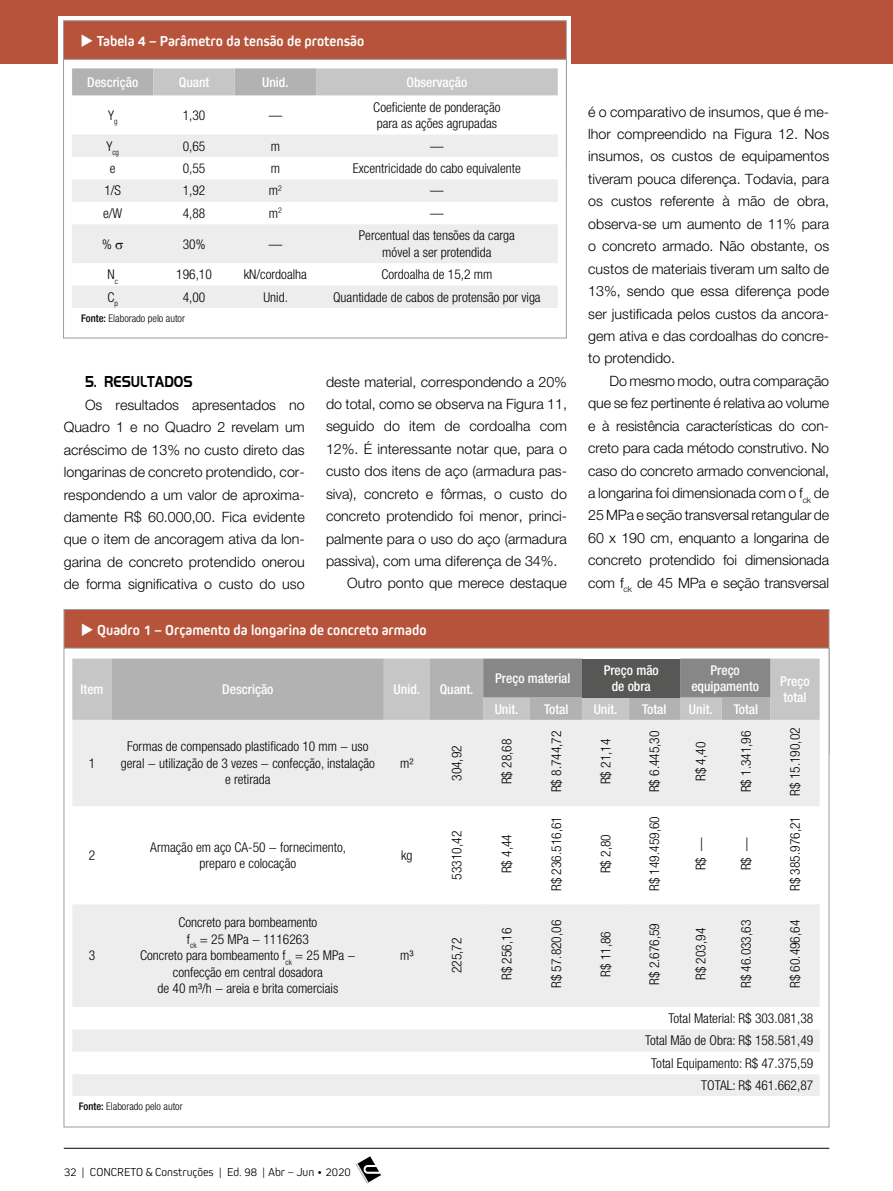
<style>
.page{position:relative;width:893px;height:1191px;background:#fff}
.page>*{position:absolute;margin:0;border:0;box-sizing:border-box;transform-origin:0 0}
.t1{font:700 16.5px "Handel Got D";color:#000;scale:.8 1}
.t2{font:700 15px "Kiro";color:#fff}
.t3{font:300 14.25px/22.5px "Helvetica Neue LT Std";color:#000;text-align:justify}
.t4{font:300 condensed 13.5px/16.5px "Helvetica Neue LT Std";color:#000;text-align:center}
.t5{font:500 condensed 13.5px/16.5px "Helvetica Neue LT Std";color:#fff;text-align:center}
.t6{font:300 12px "Kiro";color:#000}
.t7{font:300 condensed 10.5px "Helvetica Neue LT Std";color:#000}
.t8{font:300 condensed 7.8px "Helvetica Neue LT Std";color:#000}
.s1{font-weight:500}
</style>
<div class="page">
<svg style="left:356px;top:1156px;width:25px;height:27px"></svg>
<hr style="left:64px;top:1148px;width:765px;height:1px;background:#000">
<div style="left:0;top:0;width:893px;height:64px;background:#b6533a"></div>
<div style="left:64px;top:609px;width:765px;height:145px;background:#b6533a;border:1px solid #9d9d9c"></div>
<div style="left:64px;top:648px;width:765px;height:479px;background:#fff"></div>
<div style="left:72px;top:658px;width:748px;height:62px;background:#c6c6c6"></div>
<svg style="left:112px;top:658px;width:658px;height:62px;background:#aeadad"></svg>
<div style="left:582px;top:658px;width:98px;height:39px;background:#575756"></div>
<div style="left:72px;top:720px;width:748px;height:376px;background:#ededed"></div>
<svg style="left:72px;top:806px;width:748px;height:268px"></svg>
<svg style="left:59px;top:16px;width:512px;height:90px;background:#f0efef"></svg>
<div style="left:63px;top:21px;width:503px;height:144px;background:#b6533a"></div>
<div style="left:63px;top:59px;width:503px;height:279px;background:#fff;border:1px solid #9d9d9c"></div>
<svg style="left:72px;top:68px;width:486px;height:28px;background:#c2c1c1"></svg>
<svg style="left:72px;top:135px;width:486px;height:173px;fill:#ededed"></svg>
<svg style="left:116px;top:242px;width:7px;height:7px"></svg>
<p class="t2" style="left:80px;top:32px;width:285px">◆ Tabela 4 – Parâmetro da tensão de protensão</p>
<p class="t5" style="left:87px;top:74px;width:53px">Descrição</p>
<p class="t5" style="left:179px;top:74px;width:32px">Quant</p>
<p class="t5" style="left:262px;top:74px;width:28px">Unid.</p>
<p class="t5" style="left:406px;top:74px;width:62px">Observação</p>
<p class="t4" style="left:108px;top:107px;width:11px">Y<sub>g</sub></p>
<p class="t4" style="left:183px;top:107px;width:24px">1,30</p>
<p class="t4" style="left:269px;top:107px;width:15px">—</p>
<p class="t4" style="left:373px;top:98px;width:129px;text-align:left">Coeficiente de ponderação para as ações agrupadas</p>
<p class="t8" style="left:106px;top:148px;width:14px"><sup>Y</sup>cg</p>
<p class="t4" style="left:183px;top:137px;width:24px">0,65</p>
<p class="t4" style="left:271px;top:137px;width:11px">m</p>
<p class="t4" style="left:430px;top:137px;width:15px">—</p>
<p class="t4" style="left:110px;top:160px;width:7px">e</p>
<p class="t4" style="left:183px;top:160px;width:24px">0,55</p>
<p class="t4" style="left:271px;top:160px;width:11px">m</p>
<p class="t4" style="left:353px;top:160px;width:169px">Excentricidade do cabo equivalente</p>
<p class="t4" style="left:104px;top:182px;width:18px">1/S</p>
<p class="t4" style="left:183px;top:182px;width:24px">1,92</p>
<p class="t4" style="left:269px;top:182px;width:15px">m<sup>2</sup></p>
<p class="t4" style="left:430px;top:182px;width:15px">—</p>
<p class="t4" style="left:103px;top:205px;width:21px">e/W</p>
<p class="t4" style="left:183px;top:205px;width:24px">4,88</p>
<p class="t4" style="left:269px;top:205px;width:15px">m<sup>2</sup></p>
<p class="t4" style="left:430px;top:205px;width:15px">—</p>
<p class="t4" style="left:102px;top:235px;width:11px">%</p>
<p class="t4" style="left:183px;top:235px;width:24px">30%</p>
<p class="t4" style="left:269px;top:235px;width:15px">—</p>
<p class="t4" style="left:359px;top:227px;width:158px">Percentual das tensões da carga móvel a ser protendida</p>
<p class="t4" style="left:108px;top:266px;width:12px">N<sub>c</sub></p>
<p class="t4" style="left:176px;top:266px;width:37px">196,10</p>
<p class="t4" style="left:244px;top:266px;width:65px">kN/cordoalha</p>
<p class="t4" style="left:381px;top:266px;width:112px">Cordoalha de 15,2 mm</p>
<p class="t4" style="left:108px;top:288px;width:12px">C<sub>p</sub></p>
<p class="t4" style="left:183px;top:288px;width:24px">4,00</p>
<p class="t4" style="left:263px;top:288px;width:26px">Unid.</p>
<p class="t4" style="left:333px;top:288px;width:209px">Quantidade de cabos de protensão por viga</p>
<p class="t7" style="left:81px;top:312px;width:105px"><span class="s1">Fonte:</span> Elaborado pelo autor</p>
<p class="t1" style="left:85px;top:372px;width:136px">5. RESULTADOS</p>
<p class="t3" style="left:64px;top:393px;width:242px;text-indent:21px">Os resultados apresentados no Quadro 1 e no Quadro 2 revelam um acréscimo de 13% no custo direto das longarinas de concreto protendido, cor&shy;respondendo a um valor de aproxima&shy;damente R$ 60.000,00. Fica evidente que o item de ancoragem ativa da lon&shy;garina de concreto protendido onerou de forma significativa o custo do uso</p>
<p class="t3" style="left:326px;top:370px;width:242px">deste material, correspondendo a 20%</p>
<p class="t3" style="left:326px;top:392px;width:242px">do total, como se observa na Figura 11,</p>
<p class="t3" style="left:326px;top:415px;width:242px">seguido do item de cordoalha com</p>
<p class="t3" style="left:326px;top:437px;width:242px">12%. É interessante notar que, para o</p>
<p class="t3" style="left:326px;top:460px;width:242px">custo dos itens de aço (armadura pas-</p>
<p class="t3" style="left:326px;top:482px;width:242px">siva), concreto e fôrmas, o custo do</p>
<p class="t3" style="left:326px;top:504px;width:242px">concreto protendido foi menor, princi-</p>
<p class="t3" style="left:326px;top:527px;width:242px">palmente para o uso do aço (armadura</p>
<p class="t3" style="left:326px;top:549px;width:233px">passiva), com uma diferença de 34%.</p>
<p class="t3" style="left:347px;top:572px;width:221px">Outro ponto que merece destaque</p>
<p class="t2" style="left:81px;top:621px;width:347px">◆ Quadro 1 – Orçamento da longarina de concreto armado</p>
<p class="t3" style="left:588px;top:100px;width:242px">é o comparativo de insumos, que é me&shy;lhor compreendido na Figura 12. Nos insumos, os custos de equipamentos tiveram pouca diferença. Todavia, para os custos referente à mão de obra, observa-se um aumento de 11% para o concreto armado. Não obstante, os custos de materiais tiveram um salto de 13%, sendo que essa diferença pode ser justificada pelos custos da ancora&shy;gem ativa e das cordoalhas do concre&shy;to protendido.</p>
<p class="t3" style="left:588px;top:369px;width:242px;text-indent:21px">Do mesmo modo, outra comparação que se fez pertinente é relativa ao volume e à resistência características do con&shy;creto para cada método construtivo. No caso do concreto armado convencional, a longarina foi dimensionada com o f<sub>ck</sub> de 25 MPa e seção transversal retangular de 60 x 190 cm, enquanto a longarina de concreto protendido foi dimensionada com f<sub>ck</sub> de 45 MPa e seção transversal</p>
<p class="t5" style="left:81px;top:681px;width:24px">Item</p>
<p class="t5" style="left:222px;top:681px;width:53px">Descrição</p>
<p class="t5" style="left:394px;top:681px;width:28px">Unid.</p>
<p class="t5" style="left:440px;top:681px;width:35px">Quant.</p>
<p class="t5" style="left:495px;top:669px;width:77px">Preço material</p>
<p class="t5" style="left:604px;top:661px;width:57px">Preço mão de obra</p>
<p class="t5" style="left:691px;top:661px;width:69px">Preço equipamento</p>
<p class="t5" style="left:780px;top:672px;width:31px;text-align:left">Preço total</p>
<p class="t5" style="left:495px;top:700px;width:25px">Unit.</p>
<p class="t5" style="left:544px;top:700px;width:26px">Total</p>
<p class="t5" style="left:594px;top:700px;width:25px">Unit.</p>
<p class="t5" style="left:642px;top:700px;width:26px">Total</p>
<p class="t5" style="left:689px;top:700px;width:25px">Unit.</p>
<p class="t5" style="left:734px;top:700px;width:26px">Total</p>
<p class="t4" style="left:89px;top:755px;width:8px">1</p>
<p class="t4" style="left:121px;top:738px;width:256px">Formas de compensado plastificado 10 mm − uso geral − utilização de 3 vezes − confecção, instalação e retirada</p>
<p class="t4" style="left:400px;top:755px;width:15px">m²</p>
<p class="t4" style="left:89px;top:847px;width:8px">2</p>
<p class="t4" style="left:150px;top:838px;width:197px">Armação em aço CA-50 − fornecimento, preparo e colocação</p>
<p class="t4" style="left:401px;top:847px;width:13px">kg</p>
<p class="t4" style="left:89px;top:947px;width:8px">3</p>
<p class="t4" style="left:140px;top:914px;width:217px">Concreto para bombeamento<br>f<sub>ck</sub> = 25 MPa − 1116263<br>Concreto para bombeamento f<sub>ck</sub> = 25 MPa − confecção em central dosadora<br>de 40 m³/h − areia e brita comerciais</p>
<p class="t7" style="left:79px;top:1100px;width:105px"><span class="s1">Fonte:</span> Elaborado pelo autor</p>
<p class="t6" style="left:64px;top:1164px;width:289px">32 | CONCRETO &amp; Construções | Ed. 98 | Abr – Jun • 2020</p>
<p class="t4" style="left:400px;top:947px;width:15px">m³</p>
<p class="t4" style="left:448px;top:781px;width:37px;rotate:-90deg">304,92</p>
<p class="t4" style="left:498px;top:784px;width:47px;rotate:-90deg">R$ 28,68</p>
<p class="t4" style="left:548px;top:792px;width:63px;rotate:-90deg">R$ 8.744,72</p>
<p class="t4" style="left:597px;top:784px;width:47px;rotate:-90deg">R$ 21,14</p>
<p class="t4" style="left:646px;top:792px;width:63px;rotate:-90deg">R$ 6.445,30</p>
<p class="t4" style="left:692px;top:781px;width:41px;rotate:-90deg">R$ 4,40</p>
<p class="t4" style="left:738px;top:792px;width:63px;rotate:-90deg">R$ 1.341,96</p>
<p class="t4" style="left:787px;top:795px;width:70px;rotate:-90deg">R$ 15.190,02</p>
<p class="t4" style="left:448px;top:879px;width:50px;rotate:-90deg">53310,42</p>
<p class="t4" style="left:498px;top:873px;width:41px;rotate:-90deg">R$ 4,44</p>
<p class="t4" style="left:548px;top:891px;width:76px;rotate:-90deg">R$ 236.516,61</p>
<p class="t4" style="left:597px;top:873px;width:41px;rotate:-90deg">R$ 2,80</p>
<p class="t4" style="left:646px;top:891px;width:76px;rotate:-90deg">R$ 149.459,60</p>
<p class="t4" style="left:692px;top:870px;width:35px;rotate:-90deg">R$ —</p>
<p class="t4" style="left:738px;top:870px;width:35px;rotate:-90deg">R$ —</p>
<p class="t4" style="left:787px;top:891px;width:76px;rotate:-90deg">R$ 385.976,21</p>
<p class="t4" style="left:448px;top:973px;width:37px;rotate:-90deg">225,72</p>
<p class="t4" style="left:498px;top:980px;width:54px;rotate:-90deg">R$ 256,16</p>
<p class="t4" style="left:548px;top:988px;width:70px;rotate:-90deg">R$ 57.820,06</p>
<p class="t4" style="left:597px;top:976px;width:47px;rotate:-90deg">R$ 11,86</p>
<p class="t4" style="left:646px;top:985px;width:63px;rotate:-90deg">R$ 2.676,59</p>
<p class="t4" style="left:692px;top:980px;width:54px;rotate:-90deg">R$ 203,94</p>
<p class="t4" style="left:738px;top:988px;width:70px;rotate:-90deg">R$ 46.033,63</p>
<p class="t4" style="left:787px;top:988px;width:70px;rotate:-90deg">R$ 60.496,64</p>
<p class="t4" style="left:645px;top:1007px;width:170px;line-height:22.4px;text-align:right">Total Material: R$ 303.081,38<br>Total Mão de Obra: R$ 158.581,49<br>Total Equipamento: R$ 47.375,59<br>TOTAL: R$ 461.662,87</p>
</div>
